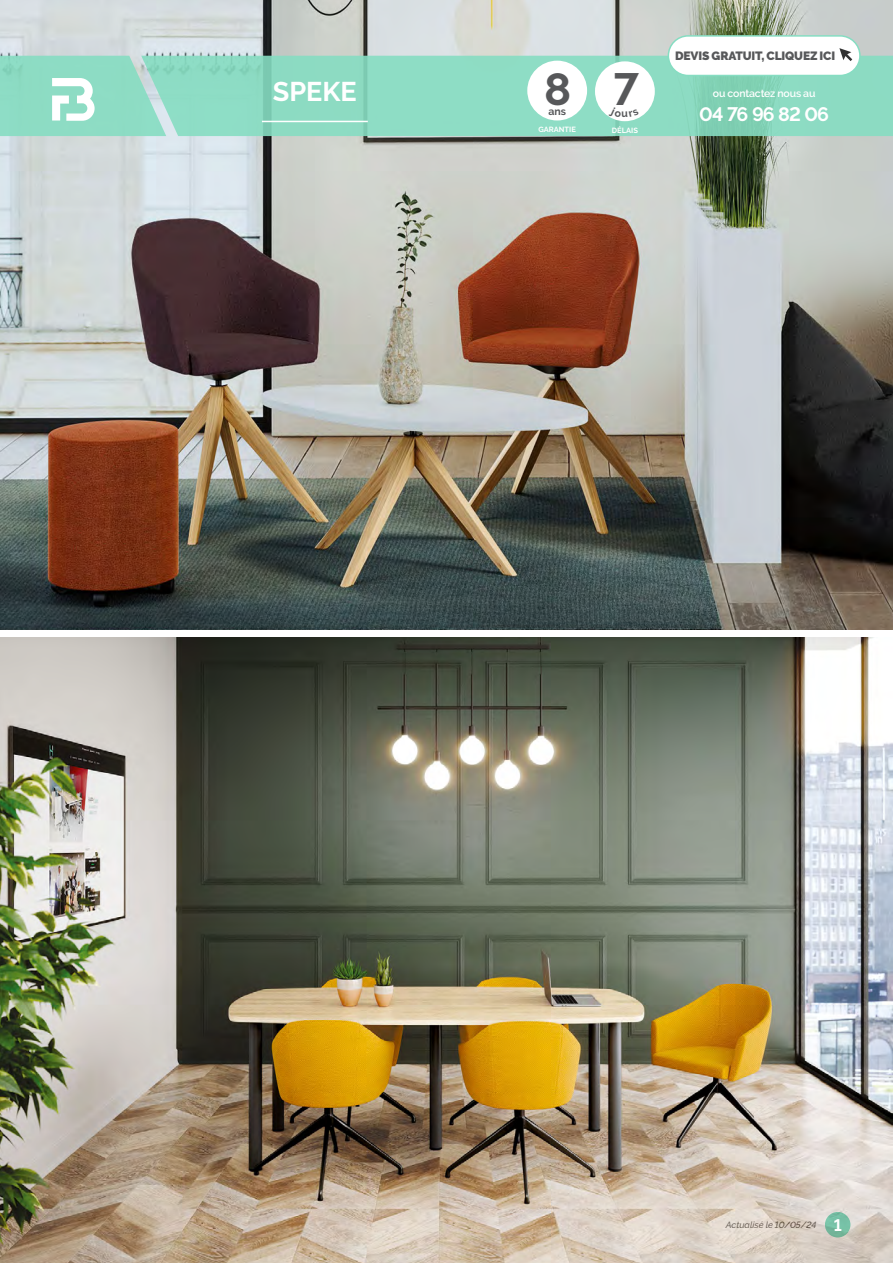
<style>
.page{position:relative;width:893px;height:1263px;background:#fff}
.page>*{position:absolute;margin:0;border:0;box-sizing:border-box;transform-origin:0 0}
.t1{font:700 45px "Raleway";color:#57585a}
.t2{font:700 27px "Raleway";color:#fff}
.t3{font:700 19.5px "Raleway";letter-spacing:-.045em;color:#fff}
.t4{font:900 12px "Raleway";letter-spacing:-.01em;color:#57585a}
.t5{font:600 10.5px "Raleway";letter-spacing:-.01em;color:#fff}
.t6{font:700 10.5px "Raleway";color:#57585a}
.t7{font:italic 500 9px "Raleway";color:#787878}
.t8{font:700 7.5px "Raleway";color:#fff}
.s1{font-weight:700;font-style:normal;font-size:16.5px;color:#fff}
</style>
<div class="page">
<img style="left:0;top:0;width:893px;height:629px">
<img style="left:0;top:638px;width:893px;height:625px">
<svg style="left:0;top:56px;width:893px;height:80px;background:#8ddac2"></svg>
<hr style="left:262px;top:121px;width:106px;height:1px;background:#fff">
<svg style="left:825px;top:1212px;width:25px;height:25px"></svg>
<svg style="left:52px;top:78px;width:43px;height:43px"></svg>
<div style="left:527px;top:61px;width:60px;height:59px;background:#fff;border-radius:50%"></div>
<div style="left:595px;top:61px;width:60px;height:60px;background:#fff;border-radius:50%"></div>
<div style="left:668px;top:36px;width:192px;height:39px;background:#fff;border-radius:20px"></div>
<div style="left:668px;top:35px;width:193px;height:41px;border:2px solid #86ddc2;border-radius:20px"></div>
<svg style="left:839px;top:48px;width:13px;height:13px"></svg>
<h2 class="t2" style="left:273px;top:76px;width:85px">SPEKE</h2>
<h1 class="t1" style="left:544px;top:63px;width:29px">8</h1>
<p class="t6" style="left:548px;top:105px;width:19px">ans</p>
<p class="t8" style="left:538px;top:125px;width:39px">GARANTIE</p>
<h1 class="t1" style="left:614px;top:64px;width:27px">7</h1>
<p class="t8" style="left:612px;top:126px;width:28px">DÉLAIS</p>
<p class="t4" style="left:675px;top:49px;width:162px">DEVIS GRATUIT, CLIQUEZ ICI</p>
<p class="t5" style="left:713px;top:88px;width:104px">ou contactez nous au</p>
<h3 class="t3" style="left:699px;top:103px;width:131px">04 76 96 82 06</h3>
<p class="t7" style="left:726px;top:1219px;width:117px">Actualisé le 10/05/24 <span class="s1">1</span></p>
</div>
